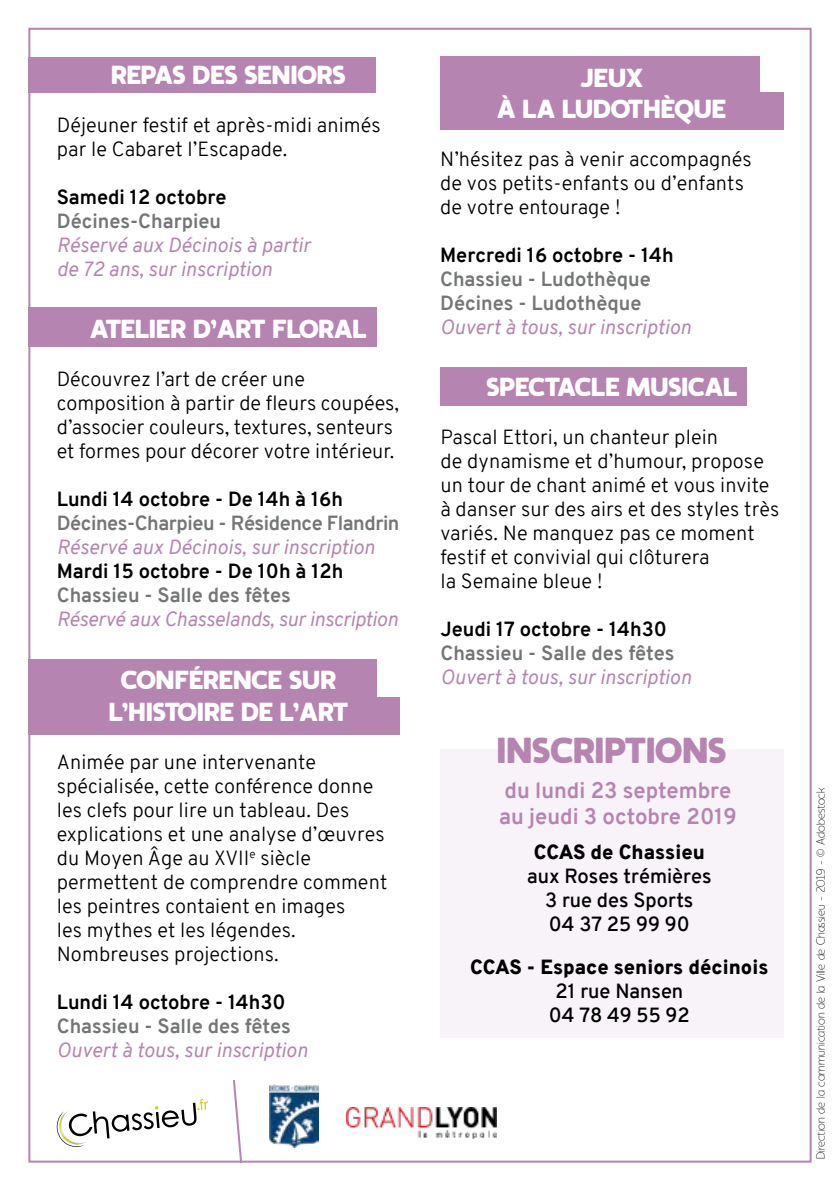
<style>
.page{position:relative;width:840px;height:1191px;background:#fff}
.page>*{position:absolute;margin:0;border:0;box-sizing:border-box;transform-origin:0 0}
.t1{font:900 36px "Auro";color:#b684b0}
.t2{font:900 26px/31.2px "Auro";color:#fff;text-align:center}
.t3{font:700 22px/26px "Overpass";color:#b684b0}
.t4{font:300 20px/24px "Overpass";letter-spacing:.005em;color:#000}
.t5{font:italic 20px/24px "Overpass";letter-spacing:.005em;color:#b684b0}
.t6{font:700 20px "Overpass";color:#000}
.t7{font:700 20px/24px "Overpass";color:#737576}
.t8{font:600 20px/24px "Overpass";color:#000;text-align:center}
.t9{font:900 20px "Overpass";color:#000}
.t10{font:700 20px "Overpass";letter-spacing:-.02em;color:#737576}
.t11{font:300 12px "Auro";color:#000}
</style>
<div class="page">
<div style="left:440px;top:92px;width:342px;height:38px;background:#b684b0"></div>
<div style="left:439px;top:749px;width:343px;height:288px;background:#f7f3f8"></div>
<div style="left:28px;top:697px;width:372px;height:38px;background:#b684b0"></div>
<div style="left:28px;top:308px;width:348px;height:39px;background:#b684b0"></div>
<div style="left:28px;top:659px;width:348px;height:39px;background:#b684b0"></div>
<div style="left:440px;top:57px;width:319px;height:38px;background:#b684b0"></div>
<div style="left:440px;top:367px;width:306px;height:39px;background:#b684b0"></div>
<svg style="left:231px;top:1080px;width:12px;height:83px"></svg>
<svg style="left:56px;top:1099px;width:152px;height:48px"></svg>
<img style="left:59px;top:1110px;width:27px;height:34px">
<img style="left:269px;top:1084px;width:49px;height:63px">
<img style="left:346px;top:1107px;width:150px;height:31px">
<div style="left:28px;top:57px;width:348px;height:35px;background:#b684b0"></div>
<h2 class="t2" style="left:111px;top:61px;width:236px">REPAS DES SENIORS</h2>
<p class="t4" style="left:57px;top:113px;width:325px">Déjeuner festif et après-midi animés par le Cabaret l’Escapade.</p>
<p class="t6" style="left:57px;top:183px;width:171px">Samedi 12 octobre</p>
<p class="t7" style="left:57px;top:209px;width:166px">Décines-Charpieu</p>
<p class="t5" style="left:57px;top:233px;width:255px">Réservé aux Décinois à partir de 72 ans, sur inscription</p>
<h2 class="t2" style="left:90px;top:315px;width:278px">ATELIER D’ART FLORAL</h2>
<p class="t4" style="left:57px;top:367px;width:343px">Découvrez l’art de créer une composition à partir de fleurs coupées, d’associer couleurs, textures, senteurs et formes pour décorer votre intérieur.</p>
<p class="t6" style="left:57px;top:485px;width:287px">Lundi 14 octobre - De 14h à 16h</p>
<p class="t10" style="left:57px;top:509px;width:344px">Décines-Charpieu - Résidence Flandrin</p>
<p class="t5" style="left:57px;top:535px;width:319px">Réservé aux Décinois, sur inscription</p>
<p class="t6" style="left:57px;top:557px;width:288px">Mardi 15 octobre - De 10h à 12h</p>
<p class="t7" style="left:57px;top:583px;width:235px">Chassieu - Salle des fêtes</p>
<p class="t5" style="left:57px;top:607px;width:342px">Réservé aux Chasselands, sur inscription</p>
<h2 class="t2" style="left:109px;top:666px;width:241px">CONFÉRENCE SUR<br>L’HISTOIRE DE L’ART</h2>
<p class="t4" style="left:57px;top:749px;width:332px">Animée par une intervenante spécialisée, cette conférence donne les clefs pour lire un tableau. Des explications et une analyse d’œuvres du Moyen Âge au XVII<sup>e</sup> siècle permettent de comprendre comment les peintres contaient en images<br>les mythes et les légendes.<br>Nombreuses projections.</p>
<p class="t6" style="left:57px;top:987px;width:230px">Lundi 14 octobre - 14h30</p>
<p class="t7" style="left:57px;top:1013px;width:235px">Chassieu - Salle des fêtes</p>
<p class="t5" style="left:57px;top:1037px;width:252px">Ouvert à tous, sur inscription</p>
<h2 class="t2" style="left:497px;top:64px;width:230px">JEUX<br>À LA LUDOTHÈQUE</h2>
<p class="t4" style="left:440px;top:147px;width:313px">N’hésitez pas à venir accompagnés de vos petits-enfants ou d’enfants de votre entourage !</p>
<p class="t6" style="left:440px;top:241px;width:235px">Mercredi 16 octobre - 14h</p>
<p class="t7" style="left:440px;top:267px;width:212px">Chassieu - Ludothèque<br>Décines - Ludothèque</p>
<p class="t5" style="left:440px;top:315px;width:252px">Ouvert à tous, sur inscription</p>
<h2 class="t2" style="left:486px;top:373px;width:252px">SPECTACLE MUSICAL</h2>
<p class="t4" style="left:440px;top:425px;width:340px">Pascal Ettori, un chanteur plein<br>de dynamisme et d’humour, propose un tour de chant animé et vous invite à danser sur des airs et des styles très variés. Ne manquez pas ce moment festif et convivial qui clôturera<br>la Semaine bleue !</p>
<p class="t6" style="left:440px;top:615px;width:228px">Jeudi 17 octobre - 14h30</p>
<p class="t7" style="left:440px;top:641px;width:235px">Chassieu - Salle des fêtes</p>
<p class="t5" style="left:440px;top:665px;width:252px">Ouvert à tous, sur inscription</p>
<h1 class="t1" style="left:496px;top:728px;width:231px">INSCRIPTIONS</h1>
<p class="t3" style="left:499px;top:777px;width:239px">du lundi 23 septembre au jeudi 3 octobre 2019</p>
<p class="t9" style="left:533px;top:837px;width:172px">CCAS de Chassieu</p>
<p class="t8" style="left:527px;top:863px;width:186px">aux Roses trémières<br>3 rue des Sports<br>04 37 25 99 90</p>
<p class="t9" style="left:470px;top:952px;width:299px">CCAS - Espace seniors décinois</p>
<p class="t8" style="left:548px;top:979px;width:142px">21 rue Nansen<br>04 78 49 55 92</p>
<p class="t11" style="left:812px;top:1159px;width:373px;rotate:-90deg">Direction de la communication de la Ville de Chassieu - 2019 - © Adobestock</p>
</div>
